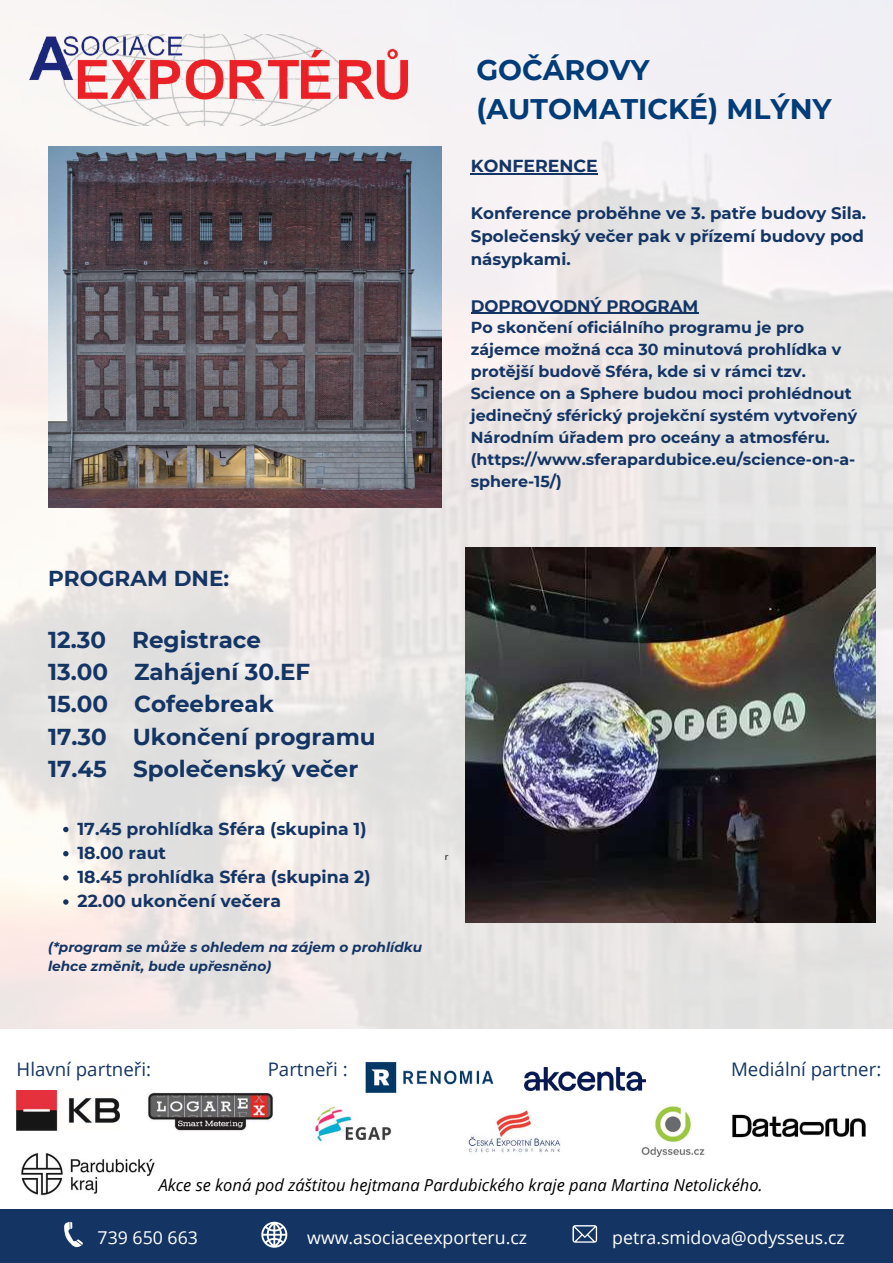
<style>
.page{position:relative;width:893px;height:1263px;background:#fff}
.page>*{position:absolute;margin:0;border:0;box-sizing:border-box;transform-origin:0 0}
.t1{font:700 28.28px/39.4px "Montserrat";color:#003c78}
.t2{font:700 23.02px/32.2px "Montserrat";color:#143564}
.t3{font:700 21.6px "Montserrat";color:#143564}
.t4{font:18.67px "Open Sans";color:#143564}
.t5{font:17.7px "Open Sans";color:#fff}
.t6{font:700 17.33px/24.2px "Montserrat";color:#143564}
.t7{font:700 16.58px/23.1px "Montserrat";color:#143564}
.t8{font:italic 16.5px "Open Sans";color:#000}
.t9{font:700 15.83px/21.9px "Montserrat";color:#143564}
.t10{font:italic 700 13.73px/18.8px "Montserrat";color:#143564}
.t11{font:9px "Open Sans";color:#000}
</style>
<div class="page">
<img style="left:0;top:0;width:893px;height:1029px">
<img style="left:29px;top:34px;width:379px;height:91px">
<img style="left:48px;top:146px;width:394px;height:361px">
<img style="left:465px;top:548px;width:411px;height:374px">
<hr style="left:471px;top:173px;width:127px;height:2px;background:#143564">
<hr style="left:471px;top:313px;width:227px;height:1px;background:#143564">
<svg style="left:63px;top:827px;width:6px;height:5px"></svg>
<svg style="left:63px;top:851px;width:6px;height:5px"></svg>
<svg style="left:63px;top:875px;width:6px;height:5px"></svg>
<svg style="left:63px;top:899px;width:6px;height:6px"></svg>
<img style="left:314px;top:1105px;width:78px;height:39px">
<img style="left:524px;top:1067px;width:121px;height:23px">
<img style="left:467px;top:1108px;width:94px;height:45px">
<img style="left:17px;top:1090px;width:103px;height:41px">
<img style="left:148px;top:1093px;width:125px;height:38px">
<img style="left:641px;top:1104px;width:64px;height:53px">
<div style="left:0;top:1209px;width:893px;height:54px;background:#143564"></div>
<svg style="left:64px;top:1221px;width:19px;height:26px"></svg>
<svg style="left:572px;top:1225px;width:26px;height:17px"></svg>
<svg style="left:261px;top:1221px;width:27px;height:26px"></svg>
<img style="left:21px;top:1153px;width:134px;height:43px">
<h1 class="t1" style="left:476px;top:50px;width:357px">GOČÁROVY (AUTOMATICKÉ) MLÝNY</h1>
<p class="t6" style="left:471px;top:154px;width:129px">KONFERENCE</p>
<p class="t7" style="left:471px;top:202px;width:397px">Konference proběhne ve 3. patře budovy Sila.<br>Společenský večer pak v přízemí budovy pod násypkami.</p>
<p class="t7" style="left:471px;top:294px;width:229px">DOPROVODNÝ PROGRAM</p>
<p class="t9" style="left:471px;top:317px;width:388px">Po skončení oficiálního programu je pro zájemce možná cca 30 minutová prohlídka v protější budově Sféra, kde si v rámci tzv.<br>Science on a Sphere budou moci prohlédnout jedinečný sférický projekční systém vytvořený Národním úřadem pro oceány a atmosféru. (https://www.sferapardubice.eu/science-on-a&shy;sphere-15/)</p>
<h3 class="t3" style="left:48px;top:565px;width:183px">PROGRAM DNE:</h3>
<h2 class="t2" style="left:48px;top:623px;width:329px">12.30 Registrace<br>13.00 Zahájení 30.EF<br>15.00 Cofeebreak<br>17.30 Ukončení programu<br>17.45 Společenský večer</h2>
<p class="t6" style="left:77px;top:816px;width:295px">17.45 prohlídka Sféra (skupina 1)<br>18.00 raut<br>18.45 prohlídka Sféra (skupina 2)<br>22.00 ukončení večera</p>
<p class="t10" style="left:48px;top:938px;width:375px">(*program se může s ohledem na zájem o prohlídku lehce změnit, bude upřesněno)</p>
<p class="t11" style="left:445px;top:850px;width:5px">r</p>
<p class="t4" style="left:17px;top:1056px;width:136px">Hlavní partneři:</p>
<p class="t4" style="left:268px;top:1056px;width:81px">Partneři :</p>
<p class="t4" style="left:731px;top:1056px;width:152px">Mediální partner:</p>
<p class="t8" style="left:159px;top:1174px;width:605px">Akce se koná pod záštitou hejtmana Pardubického kraje pana Martina Netolického.</p>
<p class="t5" style="left:98px;top:1225px;width:102px">739 650 663</p>
<p class="t5" style="left:307px;top:1225px;width:221px">www.asociaceexporteru.cz</p>
<p class="t5" style="left:612px;top:1225px;width:234px">petra.smidova@odysseus.cz</p>
</div>
